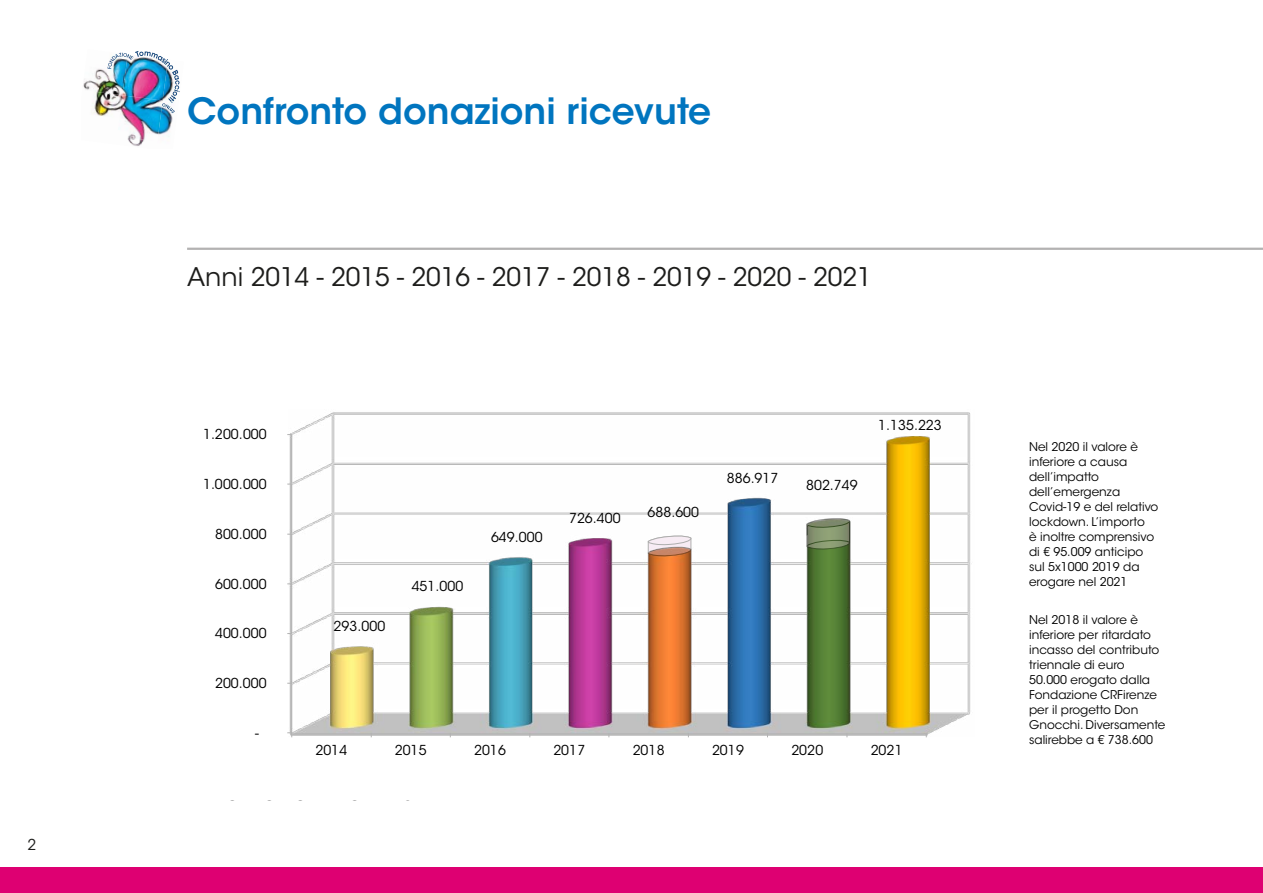
<style>
.page{position:relative;width:1263px;height:893px;background:#fff}
.page>*{position:absolute;margin:0;border:0;box-sizing:border-box;transform-origin:0 0}
.t1{font:600 36px "ITC Avant Garde Std";color:#0075bf}
.t2{font:25.5px "ITC Avant Garde Std";color:#1d1d1b}
.t3{font:15px "ITC Avant Garde Std";color:#1d1d1b}
.t4{font:13.65px "ITC Avant Garde Std";letter-spacing:.005em;color:#000}
.t5{font:12px/15px "ITC Avant Garde Std";color:#000}
</style>
<div class="page">
<div style="left:0;top:867px;width:1263px;height:26px;background:#de0072"></div>
<hr style="left:187px;top:248px;width:1076px;height:2px;background:#b3b2b2">
<img style="left:83px;top:66px;width:25px;height:24px">
<img style="left:163px;top:113px;width:10px;height:24px">
<img style="left:92px;top:90px;width:16px;height:26px">
<img style="left:120px;top:113px;width:43px;height:22px">
<img style="left:120px;top:132px;width:37px;height:14px">
<img style="left:108px;top:51px;width:72px;height:62px">
<img style="left:288px;top:412px;width:684px;height:324px">
<svg style="left:287px;top:732px;width:5px;height:5px"></svg>
<svg style="left:648px;top:535px;width:43px;height:21px"></svg>
<svg style="left:806px;top:518px;width:44px;height:32px"></svg>
<p class="t3" style="left:28px;top:835px;width:10px">2</p>
<h1 class="t1" style="left:187px;top:89px;width:526px">Confronto donazioni ricevute</h1>
<h2 class="t2" style="left:187px;top:261px;width:686px">Anni 2014 - 2015 - 2016 - 2017 - 2018 - 2019 - 2020 - 2021</h2>
<p class="t4" style="left:203px;top:426px;width:65px">1.200.000</p>
<p class="t4" style="left:203px;top:476px;width:65px">1.000.000</p>
<p class="t4" style="left:215px;top:526px;width:53px">800.000</p>
<p class="t4" style="left:215px;top:575px;width:53px">600.000</p>
<p class="t4" style="left:215px;top:625px;width:53px">400.000</p>
<p class="t4" style="left:215px;top:675px;width:53px">200.000</p>
<p class="t4" style="left:255px;top:724px;width:5px">-</p>
<p class="t4" style="left:334px;top:617px;width:53px">293.000</p>
<p class="t4" style="left:412px;top:578px;width:53px">451.000</p>
<p class="t4" style="left:491px;top:529px;width:53px">649.000</p>
<p class="t4" style="left:569px;top:510px;width:53px">726.400</p>
<p class="t4" style="left:647px;top:504px;width:53px">688.600</p>
<p class="t4" style="left:727px;top:470px;width:53px">886.917</p>
<p class="t4" style="left:806px;top:477px;width:53px">802.749</p>
<p class="t4" style="left:878px;top:417px;width:65px">1.135.223</p>
<p class="t4" style="left:315px;top:742px;width:33px">2014</p>
<p class="t4" style="left:395px;top:742px;width:33px">2015</p>
<p class="t4" style="left:474px;top:742px;width:33px">2016</p>
<p class="t4" style="left:553px;top:742px;width:33px">2017</p>
<p class="t4" style="left:633px;top:742px;width:33px">2018</p>
<p class="t4" style="left:712px;top:742px;width:33px">2019</p>
<p class="t4" style="left:791px;top:742px;width:33px">2020</p>
<p class="t4" style="left:871px;top:742px;width:33px">2021</p>
<p class="t5" style="left:1029px;top:439px;width:131px">Nel 2020 il valore è inferiore a causa dell’impatto dell’emergenza<br>Covid-19 e del relativo lockdown. L’importo<br>è inoltre comprensivo di € 95.009 anticipo sul 5x1000 2019 da erogare nel 2021</p>
<p class="t5" style="left:1029px;top:613px;width:138px">Nel 2018 il valore è inferiore per ritardato incasso del contributo triennale di euro<br>50.000 erogato dalla<br>Fondazione CRFirenze per il progetto Don<br>Gnocchi. Diversamente salirebbe a € 738.600</p>
</div>
